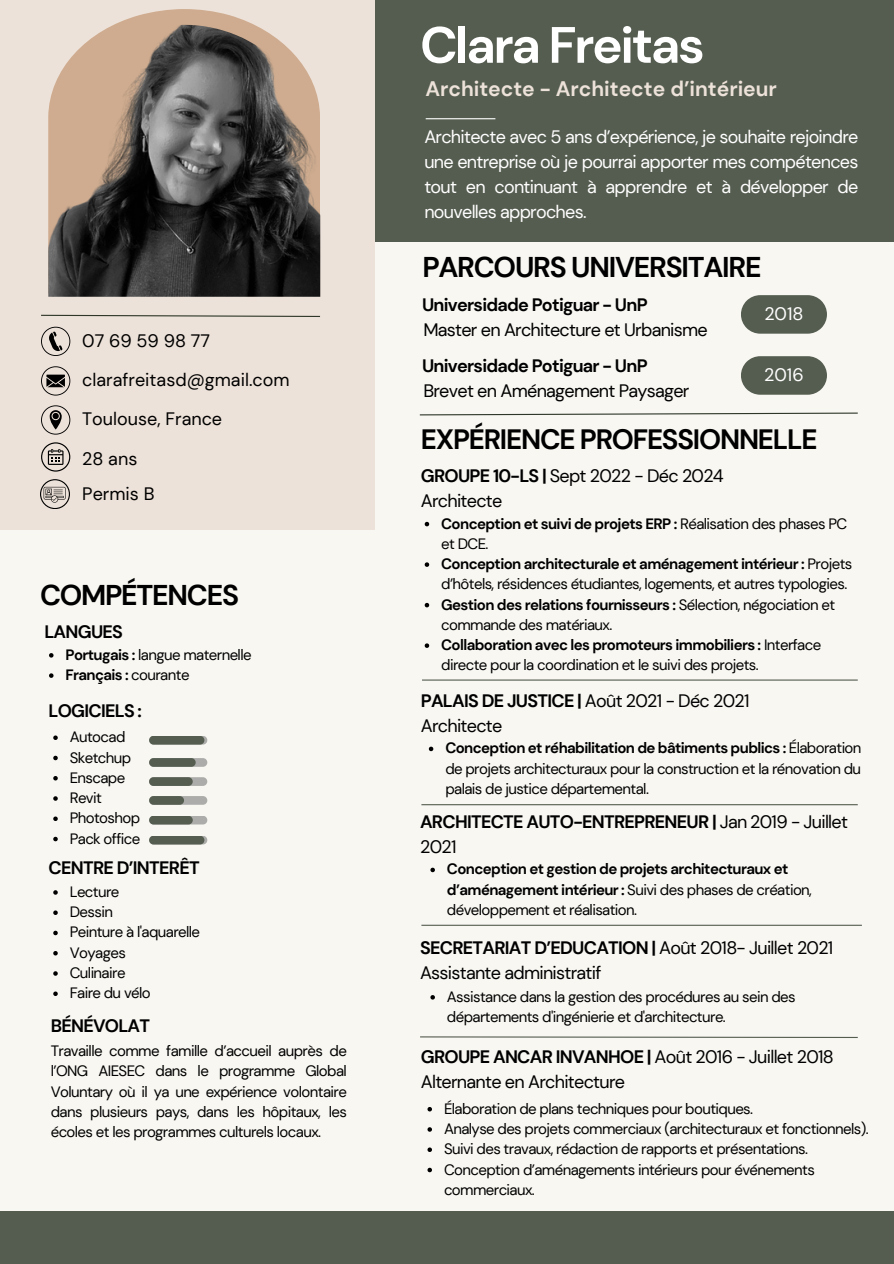
<style>
.page{position:relative;width:894px;height:1264px;background:#fff}
.page>*{position:absolute;margin:0;border:0;box-sizing:border-box;transform-origin:0 0}
.t1{font:700 51px "DM Sans";letter-spacing:-.045em;color:#fff}
.t2{font:700 28.5px "DM Sans";letter-spacing:-.045em;color:#000}
.t3{font:700 27.9px "DM Sans";letter-spacing:-.045em;color:#000}
.t4{font:700 21px "DM Sans";color:#ede2d9}
.t5{font:18px/24.8px "DM Sans";letter-spacing:-.04em;color:#000}
.t6{font:18px/24.8px "DM Sans";letter-spacing:-.04em;color:#fff;text-align:justify}
.t7{font:700 18px/24.8px "DM Sans";letter-spacing:-.04em;color:#000}
.t8{font:18px "DM Sans";color:#000}
.t9{font:15px/20.2px "DM Sans";letter-spacing:-.04em;color:#000}
.t10{font:700 15px/20.2px "DM Sans";letter-spacing:-.04em;color:#000}
.s1{font-weight:700}
.s2{font-weight:400}
</style>
<div class="page">
<div style="left:0;top:0;width:893px;height:1263px;background:#f8f7f2"></div>
<div style="left:0;top:1210px;width:893px;height:53px;background:#555d50"></div>
<div style="left:176px;top:0;width:717px;height:242px;background:#555d50"></div>
<div style="left:0;top:0;width:374px;height:530px;background:#ede2d9"></div>
<svg style="left:114px;top:9px;width:140px;height:16px;fill:#cfac8f"></svg>
<img style="left:48px;top:25px;width:272px;height:272px">
<svg style="left:41px;top:314px;width:279px;height:3px"></svg>
<svg style="left:41px;top:327px;width:29px;height:29px"></svg>
<svg style="left:41px;top:366px;width:29px;height:29px"></svg>
<svg style="left:41px;top:405px;width:29px;height:29px"></svg>
<hr style="left:425px;top:118px;width:70px;height:1px;background:#fff">
<svg style="left:41px;top:442px;width:29px;height:29px"></svg>
<svg style="left:40px;top:479px;width:30px;height:30px"></svg>
<svg style="left:741px;top:295px;width:85px;height:39px;background:#656c60"></svg>
<svg style="left:741px;top:356px;width:85px;height:39px;background:#656c60"></svg>
<svg style="left:419px;top:412px;width:439px;height:4px"></svg>
<hr style="left:422px;top:679px;width:435px;height:1px;background:#555d50">
<hr style="left:421px;top:804px;width:436px;height:1px;background:#555d50">
<svg style="left:430px;top:867px;width:5px;height:5px"></svg>
<svg style="left:420px;top:1036px;width:438px;height:2px"></svg>
<hr style="left:421px;top:924px;width:440px;height:1px;background:#555d50">
<svg style="left:149px;top:736px;width:58px;height:8px"></svg>
<div style="left:149px;top:736px;width:55px;height:8px;background:#555d50;border-radius:4px"></div>
<div style="left:149px;top:758px;width:58px;height:8px;background:#acadab;border-radius:4px"></div>
<div style="left:149px;top:758px;width:47px;height:8px;background:#555d50;border-radius:4px"></div>
<div style="left:149px;top:777px;width:58px;height:9px;background:#acadab;border-radius:4px"></div>
<div style="left:149px;top:777px;width:44px;height:9px;background:#555d50;border-radius:4px"></div>
<div style="left:149px;top:796px;width:58px;height:8px;background:#acadab;border-radius:4px"></div>
<div style="left:149px;top:796px;width:35px;height:8px;background:#555d50;border-radius:4px"></div>
<div style="left:149px;top:815px;width:58px;height:9px;background:#acadab;border-radius:4px"></div>
<div style="left:149px;top:815px;width:44px;height:9px;background:#555d50;border-radius:4px"></div>
<svg style="left:149px;top:835px;width:58px;height:9px"></svg>
<div style="left:149px;top:835px;width:55px;height:9px;background:#555d50;border-radius:4px"></div>
<svg style="left:424px;top:522px;width:5px;height:4px"></svg>
<svg style="left:424px;top:562px;width:5px;height:5px"></svg>
<svg style="left:424px;top:603px;width:5px;height:4px"></svg>
<svg style="left:424px;top:643px;width:5px;height:5px"></svg>
<svg style="left:428px;top:746px;width:5px;height:5px"></svg>
<svg style="left:427px;top:1107px;width:5px;height:4px"></svg>
<svg style="left:427px;top:1127px;width:5px;height:4px"></svg>
<svg style="left:427px;top:1147px;width:5px;height:4px"></svg>
<svg style="left:427px;top:1167px;width:5px;height:5px"></svg>
<svg style="left:430px;top:995px;width:5px;height:4px"></svg>
<svg style="left:49px;top:653px;width:4px;height:4px"></svg>
<svg style="left:49px;top:673px;width:4px;height:5px"></svg>
<svg style="left:53px;top:735px;width:5px;height:5px"></svg>
<svg style="left:53px;top:755px;width:5px;height:5px"></svg>
<svg style="left:53px;top:776px;width:5px;height:4px"></svg>
<svg style="left:53px;top:796px;width:5px;height:4px"></svg>
<svg style="left:53px;top:816px;width:5px;height:5px"></svg>
<svg style="left:53px;top:836px;width:5px;height:5px"></svg>
<svg style="left:53px;top:890px;width:5px;height:4px"></svg>
<svg style="left:53px;top:910px;width:5px;height:5px"></svg>
<svg style="left:53px;top:930px;width:5px;height:5px"></svg>
<svg style="left:53px;top:951px;width:5px;height:4px"></svg>
<svg style="left:53px;top:971px;width:5px;height:4px"></svg>
<svg style="left:53px;top:991px;width:5px;height:5px"></svg>
<h6 class="t5" style="left:82px;top:328px;width:129px">07 69 59 98 77</h6>
<h6 class="t8" style="left:82px;top:368px;width:209px">clarafreitasd@gmail.com</h6>
<h1 class="t8" style="left:82px;top:407px;width:141px">Toulouse, France</h1>
<p class="t5" style="left:82px;top:446px;width:57px">28 ans</p>
<h2 class="t5" style="left:82px;top:481px;width:74px">Permis B</h2>
<h6 class="t2" style="left:40px;top:577px;width:200px">COMPÉTENCES</h6>
<p class="t7" style="left:44px;top:620px;width:80px">LANGUES</p>
<p class="t9" style="left:65px;top:644px;width:187px"><span class="s1">Portugais :</span> langue maternelle</p>
<h6 class="t10" style="left:65px;top:665px;width:125px">Français : <span class="s2">courante</span></h6>
<h4 class="t7" style="left:49px;top:699px;width:95px">LOGICIELS :</h4>
<p class="t9" style="left:70px;top:727px;width:57px">Autocad</p>
<p class="t9" style="left:70px;top:747px;width:63px">Sketchup</p>
<p class="t9" style="left:70px;top:767px;width:57px">Enscape</p>
<p class="t9" style="left:70px;top:787px;width:34px">Revit</p>
<p class="t9" style="left:70px;top:808px;width:72px">Photoshop</p>
<p class="t9" style="left:70px;top:828px;width:72px">Pack office</p>
<p class="t7" style="left:49px;top:855px;width:152px">CENTRE D’INTERÊT</p>
<p class="t9" style="left:70px;top:881px;width:51px">Lecture</p>
<p class="t9" style="left:70px;top:902px;width:45px">Dessin</p>
<p class="t9" style="left:70px;top:922px;width:132px">Peinture à l'aquarelle</p>
<p class="t9" style="left:70px;top:942px;width:58px">Voyages</p>
<h6 class="t9" style="left:70px;top:962px;width:57px">Culinaire</h6>
<p class="t9" style="left:70px;top:983px;width:82px">Faire du vélo</p>
<p class="t7" style="left:51px;top:1013px;width:101px">BÉNÉVOLAT</p>
<h4 class="t9" style="left:51px;top:1040px;width:297px;text-align:justify">Travaille comme famille d’accueil auprès de l’ONG AIESEC dans le programme Global Voluntary où il ya une expérience volontaire dans plusieurs pays, dans les hôpitaux, les écoles et les programmes culturels locaux.</h4>
<h3 class="t1" style="left:420px;top:12px;width:286px">Clara Freitas</h3>
<p class="t4" style="left:425px;top:75px;width:353px">Architecte - Architecte d’intérieur</p>
<h6 class="t6" style="left:424px;top:125px;width:435px">Architecte avec 5 ans d’expérience, je souhaite rejoindre une entreprise où je pourrai apporter mes compétences tout en continuant à apprendre et à développer de nouvelles approches.</h6>
<p class="t2" style="left:422px;top:249px;width:341px">PARCOURS UNIVERSITAIRE</p>
<h6 class="t7" style="left:422px;top:293px;width:227px">Universidade Potiguar - UnP</h6>
<p class="t5" style="left:423px;top:317px;width:286px">Master en Architecture et Urbanisme</p>
<p class="t7" style="left:422px;top:354px;width:227px">Universidade Potiguar - UnP</p>
<p class="t5" style="left:423px;top:378px;width:267px">Brevet en Aménagement Paysager</p>
<p class="t6" style="left:764px;top:301px;width:41px">2018</p>
<h6 class="t6" style="left:764px;top:362px;width:41px">2016</h6>
<h5 class="t3" style="left:420px;top:421px;width:398px">EXPÉRIENCE PROFESSIONNELLE</h5>
<h6 class="t5" style="left:420px;top:463px;width:304px"><span class="s1">GROUPE 10-LS |</span> Sept 2022 - Déc 2024<br>Architecte</h6>
<h2 class="t10" style="left:441px;top:513px;width:407px">Conception et suivi de projets ERP : <span class="s2">Réalisation des phases PC et DCE.</span></h2>
<h5 class="t9" style="left:441px;top:554px;width:412px"><span class="s1">Conception architecturale et aménagement intérieur :</span> Projets d’hôtels, résidences étudiantes, logements, et autres typologies.</h5>
<h6 class="t9" style="left:441px;top:594px;width:395px"><span class="s1">Gestion des relations fournisseurs :</span> Sélection, négociation et commande des matériaux.</h6>
<h6 class="t9" style="left:441px;top:635px;width:381px"><span class="s1">Collaboration avec les promoteurs immobiliers :</span> Interface directe pour la coordination et le suivi des projets.</h6>
<h6 class="t5" style="left:420px;top:688px;width:330px"><span class="s1">PALAIS DE JUSTICE |</span> Août 2021 - Déc 2021<br>Architecte</h6>
<p class="t9" style="left:445px;top:738px;width:417px;text-align:justify"><span class="s1">Conception et réhabilitation de bâtiments publics :</span> Élaboration de projets architecturaux pour la construction et la rénovation du palais de justice départemental.</p>
<p class="t7" style="left:420px;top:809px;width:429px">ARCHITECTE AUTO-ENTREPRENEUR | <span class="s2">Jan 2019 - Juillet<br>2021</span></p>
<h6 class="t10" style="left:447px;top:859px;width:366px">Conception et gestion de projets architecturaux et d’aménagement intérieur : <span class="s2">Suivi des phases de création, développement et réalisation.</span></h6>
<h4 class="t5" style="left:420px;top:935px;width:414px"><span class="s1">SECRETARIAT D’EDUCATION |</span> Août 2018- Juillet 2021<br>Assistante administratif</h4>
<p class="t9" style="left:447px;top:986px;width:350px">Assistance dans la gestion des procédures au sein des départements d'ingénierie et d'architecture.</p>
<p class="t5" style="left:420px;top:1044px;width:414px"><span class="s1">GROUPE ANCAR INVANHOE |</span> Août 2016 - Juillet 2018<br>Alternante en Architecture</p>
<p class="t9" style="left:444px;top:1098px;width:310px">Élaboration de plans techniques pour boutiques.</p>
<p class="t9" style="left:444px;top:1118px;width:426px">Analyse des projets commerciaux (architecturaux et fonctionnels).</p>
<p class="t9" style="left:444px;top:1138px;width:365px">Suivi des travaux, rédaction de rapports et présentations.</p>
<h2 class="t9" style="left:444px;top:1159px;width:372px">Conception d’aménagements intérieurs pour événements commerciaux.</h2>
</div>
